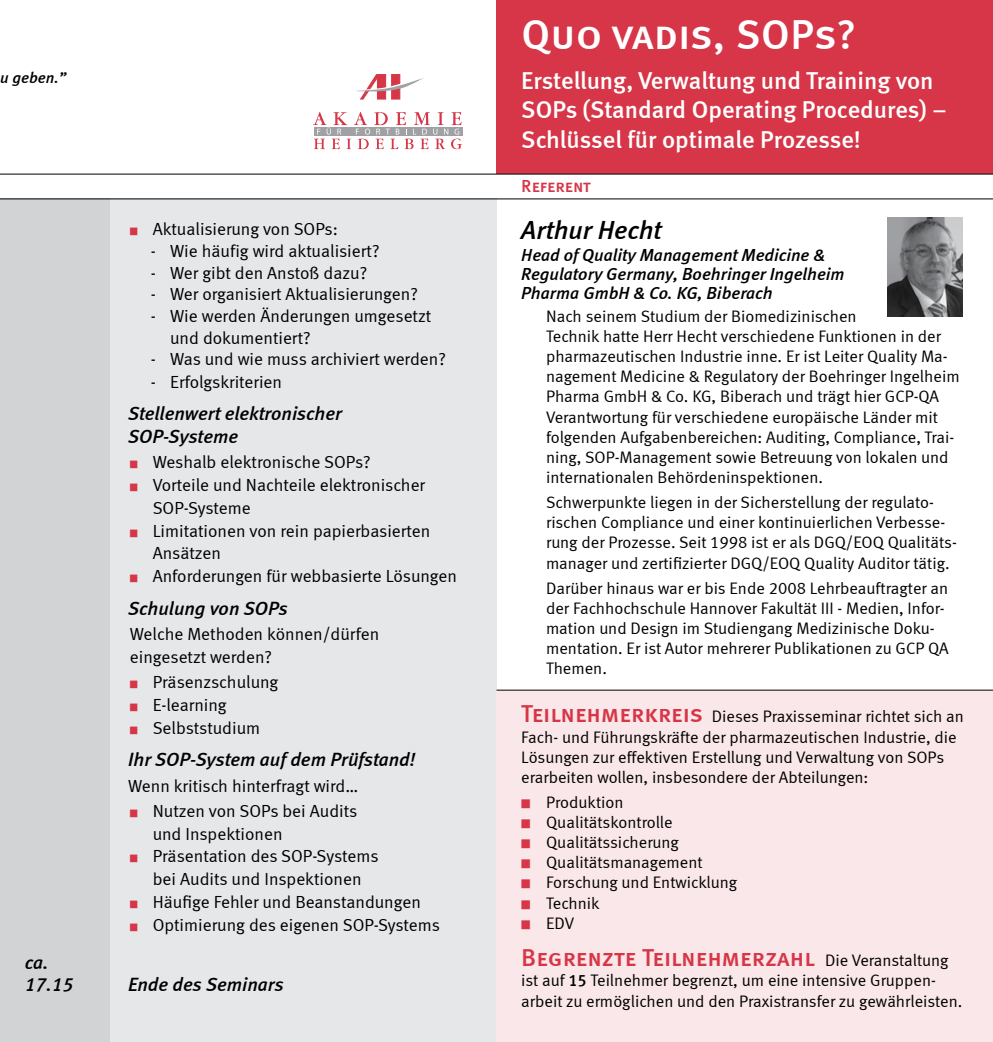
<style>
.page{position:relative;width:993px;height:1042px;background:#fff}
.page>*{position:absolute;margin:0;border:0;box-sizing:border-box;transform-origin:0 0}
.t1{font:42px "Meta Medium LF Caps";color:#fff}
.t2{font:italic 26.25px "Meta Medium LF";color:#000}
.t3{font:24.5px/29.8px "Meta Medium LF";color:#fff}
.t4{font:24.5px "Meta Medium LF Caps";color:#d63647}
.t5{font:italic 19.25px/22.8px "Meta Medium LF";color:#000}
.t6{font:17.5px/22.8px "Meta Normal LF";color:#000}
.t7{font:italic 17.5px/19.2px "Meta Medium LF";color:#000}
.t8{font:17.5px "Meta Medium LF Caps";color:#d63647}
.t9{font:16.62px/20.1px "Meta Normal LF";color:#000}
.t10{font:italic 15.75px "Meta Medium LF";color:#000}
.s1{color:#d63647}
.s2{font-family:"Meta Medium LF Caps";font-size:24.5px;color:#d63647}
.s3{font-family:"Meta Normal LF";font-size:16.62px;color:#000}
.s4{font-family:"Meta Medium LF"}
</style>
<div class="page">
<div style="left:496px;top:0;width:496px;height:174px;background:#d63647"></div>
<svg style="left:356px;top:74px;width:67px;height:25px"></svg>
<svg style="left:313px;top:112px;width:149px;height:37px"></svg>
<div style="left:0;top:198px;width:496px;height:844px;background:#e6e7e8"></div>
<div style="left:0;top:198px;width:109px;height:844px;background:#d1d3d4"></div>
<hr style="left:0;top:198px;width:992px;height:1px;background:#000">
<hr style="left:0;top:174px;width:992px;height:1px;background:#000">
<img style="left:887px;top:217px;width:75px;height:100px">
<div style="left:496px;top:691px;width:496px;height:351px;background:#fae7e9"></div>
<hr style="left:496px;top:690px;width:496px;height:1px;background:#000">
<p class="t10" style="left:0;top:68px;width:68px">u geben.”</p>
<p class="t5" style="left:25px;top:950px;width:50px">ca.<br>17.15</p>
<p class="t6" style="left:130px;top:217px;width:209px"><span class="s1">■</span> Aktualisierung von SOPs:</p>
<p class="t6" style="left:151px;top:240px;width:230px">- Wie häufig wird aktualisiert?</p>
<p class="t6" style="left:151px;top:261px;width:218px">- Wer gibt den Anstoß dazu?</p>
<p class="t6" style="left:151px;top:283px;width:268px">- Wer organisiert Aktualisierungen?</p>
<p class="t6" style="left:170px;top:305px;width:262px;line-height:21.5px;text-indent:-19px">- Wie werden Änderungen umgesetzt und dokumentiert?</p>
<p class="t6" style="left:151px;top:347px;width:296px">- Was und wie muss archiviert werden?</p>
<p class="t6" style="left:151px;top:370px;width:133px">- Erfolgskriterien</p>
<p class="t5" style="left:128px;top:402px;width:215px">Stellenwert elektronischer<br>SOP-Systeme</p>
<p class="t6" style="left:130px;top:451px;width:242px"><span class="s1">■</span> Weshalb elektronische SOPs?</p>
<p class="t6" style="left:153px;top:473px;width:274px;text-indent:-23px"><span class="s1">■</span> Vorteile und Nachteile elektronischer<br>SOP-Systeme</p>
<p class="t6" style="left:153px;top:519px;width:279px;text-indent:-23px"><span class="s1">■</span> Limitationen von rein papierbasierten<br>Ansätzen</p>
<p class="t6" style="left:130px;top:564px;width:328px"><span class="s1">■</span> Anforderungen für webbasierte Lösungen</p>
<p class="t5" style="left:128px;top:596px;width:161px">Schulung von SOPs</p>
<p class="t6" style="left:130px;top:622px;width:251px">Welche Methoden können/dürfen eingesetzt werden?</p>
<p class="t6" style="left:130px;top:670px;width:150px"><span class="s1">■</span> Präsenzschulung</p>
<p class="t6" style="left:130px;top:693px;width:98px"><span class="s1">■</span> E-learning</p>
<p class="t6" style="left:130px;top:716px;width:132px"><span class="s1">■</span> Selbststudium</p>
<p class="t5" style="left:128px;top:748px;width:289px">Ihr SOP-System auf dem Prüfstand!</p>
<p class="t6" style="left:128px;top:774px;width:231px">Wenn kritisch hinterfragt wird…</p>
<p class="t6" style="left:153px;top:799px;width:206px;text-indent:-23px"><span class="s1">■</span> Nutzen von SOPs bei Audits und Inspektionen</p>
<p class="t6" style="left:130px;top:844px;width:250px;text-align:center"><span class="s1">■</span> Präsentation des SOP-Systems bei Audits und Inspektionen</p>
<p class="t6" style="left:130px;top:890px;width:292px"><span class="s1">■</span> Häufige Fehler und Beanstandungen</p>
<p class="t6" style="left:130px;top:913px;width:312px"><span class="s1">■</span> Optimierung des eigenen SOP-Systems</p>
<p class="t5" style="left:128px;top:973px;width:157px">Ende des Seminars</p>
<h1 class="t1" style="left:521px;top:10px;width:336px">Quo vadis, SOPs?</h1>
<h3 class="t3" style="left:521px;top:65px;width:427px">Erstellung, Verwaltung und Training von<br>SOPs (Standard Operating Procedures) –<br>Schlüssel für optimale Prozesse!</h3>
<p class="t8" style="left:521px;top:176px;width:71px">Referent</p>
<h2 class="t2" style="left:521px;top:214px;width:141px">Arthur Hecht</h2>
<p class="t7" style="left:521px;top:245px;width:324px">Head of Quality Management Medicine &amp;<br>Regulatory Germany, Boehringer Ingelheim<br>Pharma GmbH &amp; Co. KG, Biberach</p>
<p class="t9" style="left:546px;top:306px;width:415px">Nach seinem Studium der Biomedizinischen<br>Technik hatte Herr Hecht verschiedene Funktionen in der pharmazeutischen Industrie inne. Er ist Leiter Quality Ma&shy;nagement Medicine &amp; Regulatory der Boehringer Ingelheim Pharma GmbH &amp; Co. KG, Biberach und trägt hier GCP-QA Verantwortung für verschiedene europäische Länder mit folgenden Aufgabenbereichen: Auditing, Compliance, Trai&shy;ning, SOP-Management sowie Betreuung von lokalen und internationalen Behördeninspektionen.</p>
<p class="t9" style="left:546px;top:492px;width:412px">Schwerpunkte liegen in der Sicherstellung der regulato&shy;rischen Compliance und einer kontinuierlichen Verbesse&shy;rung der Prozesse. Seit 1998 ist er als DGQ/EOQ Qualitäts&shy;manager und zertifizierter DGQ/EOQ Quality Auditor tätig.</p>
<p class="t9" style="left:546px;top:577px;width:404px">Darüber hinaus war er bis Ende 2008 Lehrbeauftragter an der Fachhochschule Hannover Fakultät III - Medien, Infor&shy;mation und Design im Studiengang Medizinische Doku&shy;mentation. Er ist Autor mehrerer Publikationen zu GCP QA Themen.</p>
<p class="t9" style="left:521px;top:706px;width:444px"><span class="s2">Teilnehmerkreis</span> Dieses Praxisseminar richtet sich an Fach- und Führungskräfte der pharmazeutischen Industrie, die Lösungen zur effektiven Erstellung und Verwaltung von SOPs erarbeiten wollen, insbesondere der Abteilungen:</p>
<p class="t9" style="left:521px;top:792px;width:104px"><span class="s1">■</span> Produktion</p>
<p class="t9" style="left:521px;top:812px;width:153px"><span class="s1">■</span> Qualitätskontrolle</p>
<p class="t9" style="left:521px;top:832px;width:159px"><span class="s1">■</span> Qualitätssicherung</p>
<p class="t9" style="left:521px;top:852px;width:183px"><span class="s1">■</span> Qualitätsmanagement</p>
<p class="t9" style="left:521px;top:872px;width:217px"><span class="s1">■</span> Forschung und Entwicklung</p>
<p class="t9" style="left:521px;top:892px;width:80px"><span class="s1">■</span> Technik</p>
<p class="t9" style="left:521px;top:912px;width:54px"><span class="s1">■</span> EDV</p>
<h3 class="t4" style="left:521px;top:943px;width:428px">Begrenzte Teilnehmerzahl <span class="s3">Die Veranstaltung</span></h3>
<p class="t9" style="left:521px;top:970px;width:442px">ist auf <span class="s4">15</span> Teilnehmer begrenzt, um eine intensive Gruppen&shy;arbeit zu ermöglichen und den Praxistransfer zu gewährleisten.</p>
</div>
